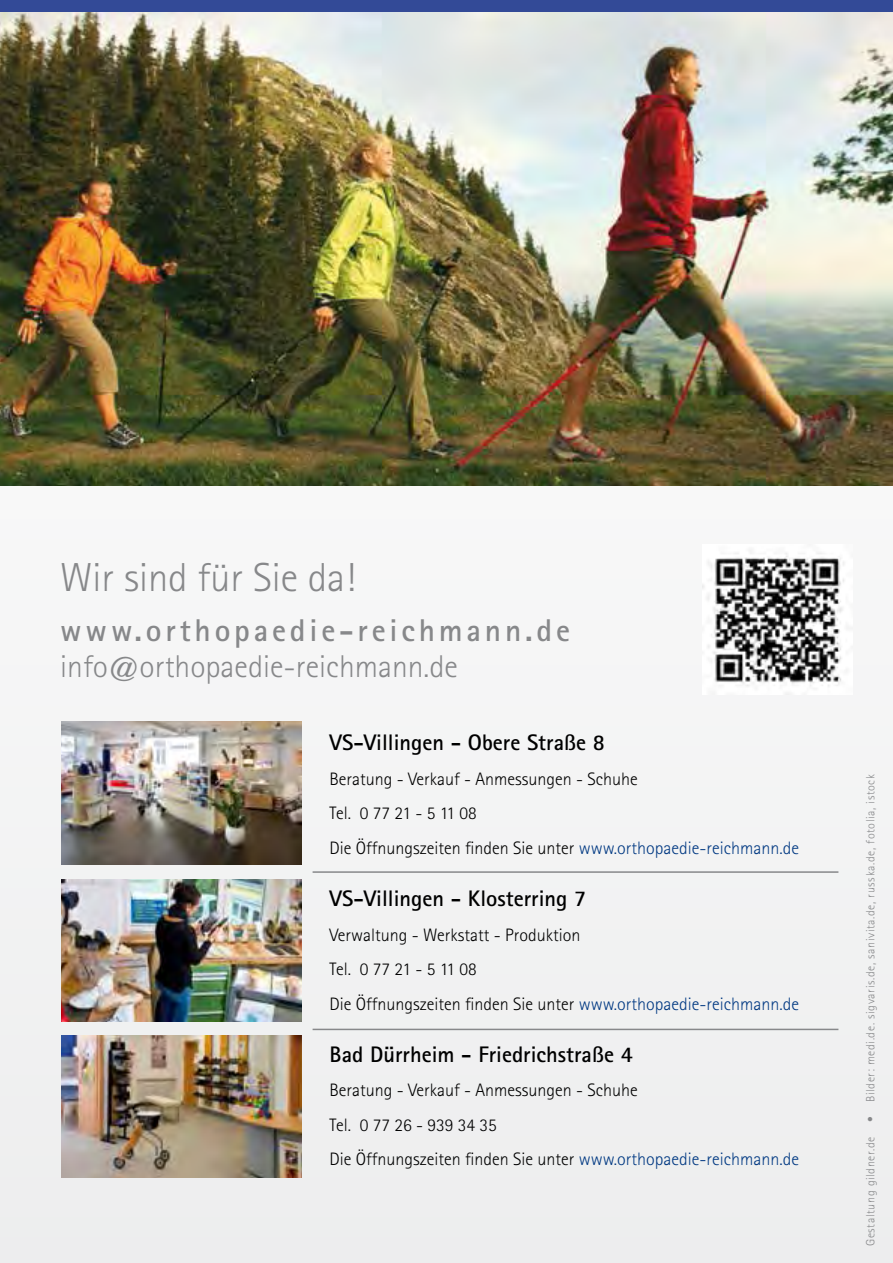
<style>
.page{position:relative;width:893px;height:1263px;background:#f3f3f3}
.page>*{position:absolute;margin:0;border:0;box-sizing:border-box;transform-origin:0 0}
.t1{font:300 40.5px "Rotis Sans Serif";color:#87888a}
.t2{font:300 31.5px "Rotis Sans Serif";color:#87888a}
.t3{font:700 31.5px "Rotis Sans Serif";letter-spacing:.12em;color:#87888a}
.t4{font:700 22.5px "Rotis Sans Serif";color:#000}
.t5{font:300 18px/34.5px "Rotis Sans Serif";color:#000}
.t6{font:300 12px "Rotis Sans Serif";letter-spacing:.05em;color:#87888a}
.s1{color:#003882}
</style>
<div class="page">
<div style="left:0;top:0;width:893px;height:12px;background:#334a97"></div>
<img style="left:0;top:13px;width:893px;height:473px">
<img style="left:61px;top:722px;width:241px;height:142px">
<img style="left:61px;top:879px;width:241px;height:143px">
<img style="left:61px;top:1035px;width:241px;height:143px">
<hr style="left:313px;top:871px;width:525px;height:2px;background:#87888a">
<hr style="left:313px;top:1029px;width:525px;height:1px;background:#87888a">
<img style="left:703px;top:544px;width:150px;height:150px">
<h1 class="t1" style="left:60px;top:554px;width:297px">Wir sind für Sie da!</h1>
<h2 class="t3" style="left:60px;top:610px;width:511px">www.orthopaedie-reichmann.de</h2>
<h2 class="t2" style="left:60px;top:648px;width:399px">info@orthopaedie-reichmann.de</h2>
<p class="t4" style="left:330px;top:728px;width:277px">VS-Villingen - Obere Straße 8</p>
<p class="t5" style="left:330px;top:761px;width:471px">Beratung - Verkauf - Anmessungen - Schuhe<br>Tel. 0 77 21 - 5 11 08<br>Die Öffnungszeiten finden Sie unter <span class="s1">www.orthopaedie-reichmann.de</span></p>
<p class="t4" style="left:330px;top:884px;width:258px">VS-Villingen - Klosterring 7</p>
<p class="t5" style="left:330px;top:917px;width:471px">Verwaltung - Werkstatt - Produktion<br>Tel. 0 77 21 - 5 11 08<br>Die Öffnungszeiten finden Sie unter <span class="s1">www.orthopaedie-reichmann.de</span></p>
<p class="t4" style="left:330px;top:1040px;width:305px">Bad Dürrheim - Friedrichstraße 4</p>
<p class="t5" style="left:330px;top:1073px;width:471px">Beratung - Verkauf - Anmessungen - Schuhe<br>Tel. 0 77 26 - 939 34 35<br>Die Öffnungszeiten finden Sie unter <span class="s1">www.orthopaedie-reichmann.de</span></p>
<p class="t6" style="left:863px;top:1246px;width:473px;rotate:-90deg">Gestaltung gildner.de • Bilder: medi.de. sigvaris.de, sanivita.de, russka.de, fotolia, istock</p>
</div>
